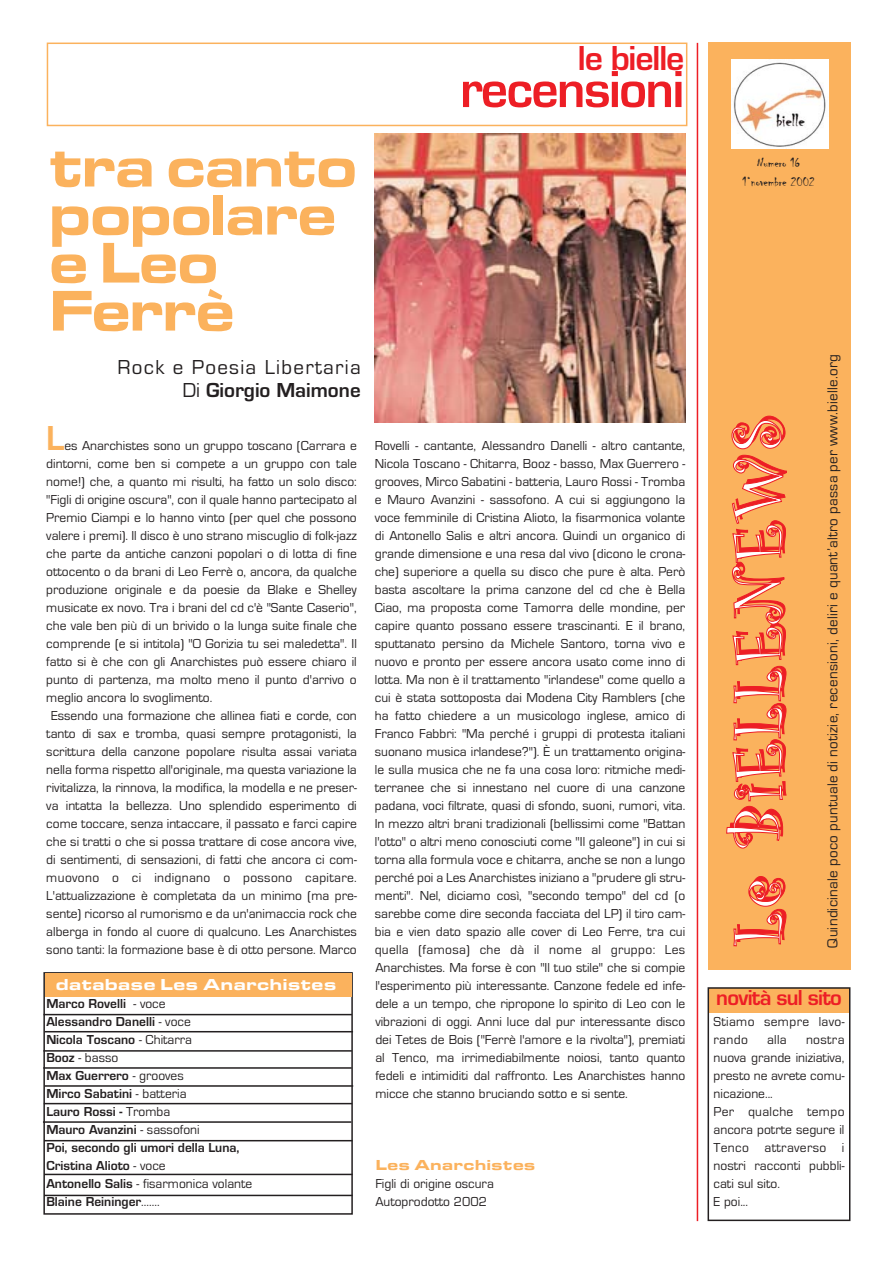
<style>
.page{position:relative;width:893px;height:1262px;background:#fff}
.page>*{position:absolute;margin:0;border:0;box-sizing:border-box;transform-origin:0 0}
.t1{font:72px "TTA9 CO00";letter-spacing:.055em;color:#fff}
.t2{font:59.4px/48px "TTA8 DO00";letter-spacing:-.05em;color:#fbb25d;scale:.91 1}
.t3{font:54px "TTA91 O00";letter-spacing:-.03em;color:#ed1e25}
.t4{font:36px "TTA91 O00";letter-spacing:-.03em;color:#ed1e25}
.t5{font:36px "TTA91 O00";color:#fbb25d}
.t6{font:22.5px "TTA91 O00";letter-spacing:-.03em;color:#ed1e25}
.t7{font:21px "TTA94 O00";letter-spacing:.06em;color:#231f20}
.t8{font:21px "TTA91 O00";color:#231f20}
.t9{font:16.5px "TTA8 DO00";color:#fff}
.t10{font:15px "TTA94 O00";letter-spacing:.02em;color:#231f20}
.t11{font:15px "TTA8 DO00";color:#fbb25d}
.t12{font:13.5px/18px "TTA94 O00";color:#231f20}
.t13{font:13.5px/18px "TTA91 O00";color:#231f20}
.t14{font:13.5px/18px "TTA94 O00";letter-spacing:.025em;color:#231f20}
.t15{font:13.5px/18.8px "TTA98 O00";color:#231f20;text-align:center}
.s1{font-family:"TTA94 O00"}
.s2{font-family:"TTA91 O00"}
</style>
<div class="page">
<hr style="left:696px;top:43px;width:2px;height:1178px;background:#ed1e25">
<div style="left:47px;top:43px;width:640px;height:83px;border:2px solid #fbb25d"></div>
<div style="left:708px;top:43px;width:142px;height:926px;background:#fbb25d"></div>
<img style="left:731px;top:59px;width:97px;height:90px">
<div style="left:708px;top:988px;width:141px;height:24px;background:#fbb25d"></div>
<div style="left:707px;top:987px;width:143px;height:234px;border:2px solid #231f20"></div>
<img style="left:374px;top:133px;width:311px;height:290px">
<div style="left:43px;top:972px;width:310px;height:242px;border:2px solid #231f20"></div>
<div style="left:45px;top:973px;width:306px;height:24px;background:#fbb25d"></div>
<hr style="left:43px;top:1013px;width:309px;height:2px;background:#231f20">
<hr style="left:45px;top:1031px;width:308px;height:1px;background:#231f20">
<hr style="left:44px;top:1139px;width:308px;height:2px;background:#231f20">
<hr style="left:43px;top:1050px;width:309px;height:1px;background:#231f20">
<hr style="left:44px;top:1102px;width:308px;height:2px;background:#231f20">
<hr style="left:43px;top:1121px;width:308px;height:1px;background:#231f20">
<hr style="left:43px;top:1067px;width:309px;height:1px;background:#231f20">
<hr style="left:45px;top:1085px;width:308px;height:1px;background:#231f20">
<hr style="left:44px;top:1173px;width:308px;height:2px;background:#231f20">
<hr style="left:44px;top:1194px;width:308px;height:2px;background:#231f20">
<h3 class="t4" style="left:578px;top:46px;width:108px">le bielle</h3>
<h3 class="t3" style="left:459px;top:71px;width:226px">recensioni</h3>
<h2 class="t2" style="left:48px;top:149px;width:341px">tra canto popolare e Leo<br>Ferrè</h2>
<h3 class="t7" style="left:118px;top:360px;width:244px">Rock e Poesia Libertaria</h3>
<h3 class="t8" style="left:182px;top:383px;width:179px"><span class="s1">Di</span> Giorgio Maimone</h3>
<h3 class="t5" style="left:46px;top:426px;width:19px">L</h3>
<p class="t12" style="left:64px;top:438px;width:294px">es Anarchistes sono un gruppo toscano (Carrara e</p>
<p class="t12" style="left:46px;top:456px;width:312px">dintorni, come ben si compete a un gruppo con tale</p>
<p class="t12" style="left:46px;top:474px;width:312px">nome!) che, a quanto mi risulti, ha fatto un solo disco:</p>
<p class="t12" style="left:46px;top:492px;width:312px">"Figli di origine oscura", con il quale hanno partecipato al</p>
<p class="t12" style="left:46px;top:510px;width:312px">Premio Ciampi e lo hanno vinto (per quel che possono</p>
<p class="t12" style="left:46px;top:528px;width:312px">valere i premi). Il disco è uno strano miscuglio di folk-jazz</p>
<p class="t12" style="left:46px;top:546px;width:312px">che parte da antiche canzoni popolari o di lotta di fine</p>
<p class="t12" style="left:46px;top:564px;width:312px">ottocento o da brani di Leo Ferrè o, ancora, da qualche</p>
<p class="t12" style="left:46px;top:582px;width:312px">produzione originale e da poesie da Blake e Shelley</p>
<p class="t12" style="left:46px;top:600px;width:312px">musicate ex novo. Tra i brani del cd c'è "Sante Caserio",</p>
<p class="t12" style="left:46px;top:618px;width:312px">che vale ben più di un brivido o la lunga suite finale che</p>
<p class="t12" style="left:46px;top:636px;width:312px">comprende (e si intitola) "O Gorizia tu sei maledetta". Il</p>
<p class="t12" style="left:46px;top:654px;width:312px">fatto si è che con gli Anarchistes può essere chiaro il</p>
<p class="t12" style="left:46px;top:672px;width:312px">punto di partenza, ma molto meno il punto d'arrivo o</p>
<p class="t12" style="left:46px;top:690px;width:168px">meglio ancora lo svoglimento.</p>
<p class="t12" style="left:51px;top:708px;width:307px">Essendo una formazione che allinea fiati e corde, con</p>
<p class="t12" style="left:46px;top:726px;width:312px">tanto di sax e tromba, quasi sempre protagonisti, la</p>
<p class="t12" style="left:46px;top:744px;width:312px">scrittura della canzone popolare risulta assai variata</p>
<p class="t12" style="left:46px;top:762px;width:312px">nella forma rispetto all'originale, ma questa variazione la</p>
<p class="t12" style="left:46px;top:780px;width:312px">rivitalizza, la rinnova, la modifica, la modella e ne preser-</p>
<p class="t12" style="left:46px;top:798px;width:312px">va intatta la bellezza. Uno splendido esperimento di</p>
<p class="t12" style="left:46px;top:816px;width:312px">come toccare, senza intaccare, il passato e farci capire</p>
<p class="t12" style="left:46px;top:834px;width:312px">che si tratti o che si possa trattare di cose ancora vive,</p>
<p class="t12" style="left:46px;top:852px;width:312px">di sentimenti, di sensazioni, di fatti che ancora ci com-</p>
<p class="t14" style="left:46px;top:870px;width:312px">muovono o ci indignano o possono capitare.</p>
<p class="t12" style="left:46px;top:888px;width:312px">L'attualizzazione è completata da un minimo (ma pre-</p>
<p class="t12" style="left:46px;top:906px;width:312px">sente) ricorso al rumorismo e da un'animaccia rock che</p>
<p class="t12" style="left:46px;top:924px;width:312px">alberga in fondo al cuore di qualcuno. Les Anarchistes</p>
<p class="t12" style="left:46px;top:942px;width:312px">sono tanti: la formazione base è di otto persone. Marco</p>
<p class="t9" style="left:55px;top:979px;width:282px">database Les Anarchistes</p>
<p class="t13" style="left:46px;top:996px;width:147px">Marco Rovelli <span class="s1">- voce<br></span>Alessandro Danelli <span class="s1">- voce<br></span>Nicola Toscano <span class="s1">- Chitarra</span></p>
<p class="t12" style="left:46px;top:1050px;width:73px"><span class="s2">Booz</span> - basso</p>
<p class="t13" style="left:46px;top:1068px;width:195px">Max Guerrero <span class="s1">- grooves<br></span>Mirco Sabatini <span class="s1">- batteria<br></span>Lauro Rossi - <span class="s1">Tromba<br></span>Mauro Avanzini <span class="s1">- sassofoni<br></span>Poi, secondo gli umori della Luna,<br>Cristina Alioto <span class="s1">- voce</span></p>
<p class="t12" style="left:46px;top:1176px;width:207px"><span class="s2">Antonello Salis</span> - fisarmonica volante</p>
<p class="t13" style="left:46px;top:1194px;width:115px">Blaine Reininger<span class="s1">.......</span></p>
<p class="t12" style="left:375px;top:438px;width:312px;text-align:justify">Rovelli - cantante, Alessandro Danelli - altro cantante, Nicola Toscano - Chitarra, Booz - basso, Max Guerrero - grooves, Mirco Sabatini - batteria, Lauro Rossi - Tromba e Mauro Avanzini - sassofono. A cui si aggiungono la voce femminile di Cristina Alioto, la fisarmonica volante di Antonello Salis e altri ancora. Quindi un organico di grande dimensione e una resa dal vivo (dicono le crona&shy;che) superiore a quella su disco che pure è alta. Però basta ascoltare la prima canzone del cd che è Bella Ciao, ma proposta come Tamorra delle mondine, per capire quanto possano essere trascinanti. E il brano, sputtanato persino da Michele Santoro, torna vivo e nuovo e pronto per essere ancora usato come inno di lotta. Ma non è il trattamento "irlandese" come quello a cui è stata sottoposta dai Modena City Ramblers (che ha fatto chiedere a un musicologo inglese, amico di Franco Fabbri: "Ma perché i gruppi di protesta italiani suonano musica irlandese?"). È un trattamento origina&shy;le sulla musica che ne fa una cosa loro: ritmiche medi&shy;terranee che si innestano nel cuore di una canzone padana, voci filtrate, quasi di sfondo, suoni, rumori, vita.<br>In mezzo altri brani tradizionali (bellissimi come "Battan l'otto" o altri meno conosciuti come "Il galeone") in cui si torna alla formula voce e chitarra, anche se non a lungo perché poi a Les Anarchistes iniziano a "prudere gli stru&shy;menti". Nel, diciamo così, "secondo tempo" del cd (o sarebbe come dire seconda facciata del LP) il tiro cam&shy;bia e vien dato spazio alle cover di Leo Ferre, tra cui quella (famosa) che dà il nome al gruppo: Les Anarchistes. Ma forse è con "Il tuo stile" che si compie l'esperimento più interessante. Canzone fedele ed infe&shy;dele a un tempo, che ripropone lo spirito di Leo con le vibrazioni di oggi. Anni luce dal pur interessante disco dei Tetes de Bois ("Ferrè l'amore e la rivolta"), premiati al Tenco, ma irrimediabilmente noiosi, tanto quanto fedeli e intimiditi dal raffronto. Les Anarchistes hanno micce che stanno bruciando sotto e si sente.</p>
<p class="t11" style="left:375px;top:1160px;width:162px">Les Anarchistes</p>
<p class="t12" style="left:375px;top:1176px;width:120px">Figli di origine oscura<br>Autoprodotto 2002</p>
<p class="t15" style="left:742px;top:155px;width:73px">Numero 16<br>1°novembre 2002</p>
<h1 class="t1" style="left:727px;top:946px;width:530px;rotate:-90deg">Le BiELLENEWS</h1>
<p class="t10" style="left:827px;top:947px;width:595px;rotate:-90deg">Quindicinale poco puntuale di notizie, recensioni, deliri e quant’altro passa per www.bielle.org</p>
<h3 class="t6" style="left:716px;top:990px;width:127px">novità sul sito</h3>
<p class="t14" style="left:713px;top:1014px;width:132px">Stiamo sempre lavo&shy;rando</p>
<p class="t12" style="left:767px;top:1032px;width:21px">alla</p>
<p class="t12" style="left:713px;top:1032px;width:132px;text-indent:92px">nostra nuova grande iniziativa, presto ne avrete comu&shy;nicazione...<br>Per qualche tempo ancora potrte segure il<br>Tenco attraverso i nostri racconti pubbli&shy;cati sul sito.<br>E poi...</p>
</div>
